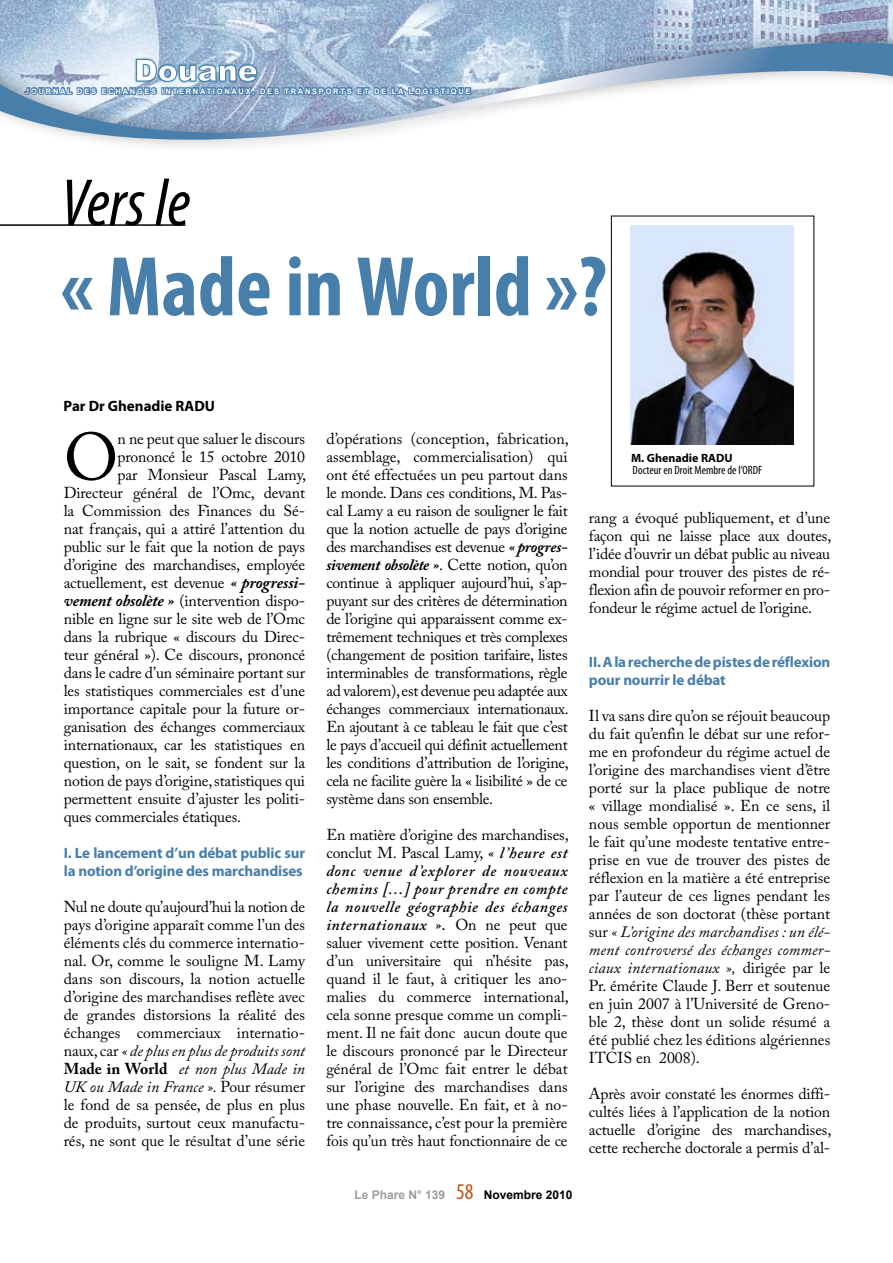
<style>
.page{position:relative;width:893px;height:1263px;background:#fff}
.page>*{position:absolute;margin:0;border:0;box-sizing:border-box;transform-origin:0 0}
.t1{font:700 condensed 85.5px "Myriad Pro";color:#487eaa}
.t2{font:italic condensed 67.5px "Myriad Pro";color:#000}
.t3{font:66.45px "Adobe Caslon Pro";color:#000}
.t4{font:15.75px/18px "Adobe Caslon Pro";letter-spacing:-.01em;color:#000;text-align:justify}
.t5{font:700 15px/18px "Myriad Pro";letter-spacing:-.01em;color:#487eaa}
.t6{font:700 15px "Myriad Pro";color:#000}
.t7{font:condensed 12px "Myriad Pro";color:#000}
.t8{font:700 12px "Arial";color:#9c9d9f}
.t9{font:700 12px "Myriad Pro";color:#000}
.t10{font:700 7.5px "Arial";letter-spacing:.23em;color:#fff}
.s1{font-weight:700;font-style:italic;font-size:16.5px}
.s2{font-style:italic}
.s3{font-weight:700}
.s4{font-weight:700;font-style:italic}
.s5{font-weight:600;font-style:italic}
.s6{font-family:"Myriad Pro";font-weight:400;font-stretch:condensed;font-size:22.5px;color:#c65011}
.s7{color:#000}
</style>
<div class="page">
<img style="left:0;top:0;width:893px;height:27px">
<div style="left:0;top:27px;width:893px;height:126px;background:#000;opacity:.3"></div>
<svg style="left:0;top:42px;width:893px;height:111px"></svg>
<img style="left:631px;top:225px;width:162px;height:219px">
<hr style="left:0;top:224px;width:186px;height:2px;background:#000">
<p class="t10" style="left:25px;top:86px;width:447px">JOURNAL DES ECHANGES INTERNATIONAUX, DES TRANSPORTS ET DE LA LOGISTIQUE</p>
<h2 class="t2" style="left:61px;top:162px;width:131px">Vers le</h2>
<h1 class="t1" style="left:61px;top:233px;width:548px">« Made in World »?</h1>
<p class="t6" style="left:64px;top:396px;width:153px">Par Dr Ghenadie RADU</p>
<h3 class="t3" style="left:64px;top:418px;width:56px">O</h3>
<p class="t4" style="left:118px;top:429px;width:189px">n ne peut que saluer le discours</p>
<p class="t4" style="left:118px;top:447px;width:189px">prononcé le 15 octobre 2010</p>
<p class="t4" style="left:118px;top:465px;width:190px">par Monsieur Pascal Lamy,</p>
<p class="t4" style="left:64px;top:483px;width:243px">Directeur général de l’Omc, devant</p>
<p class="t4" style="left:64px;top:501px;width:243px">la Commission des Finances du Sé-</p>
<p class="t4" style="left:64px;top:519px;width:243px">nat français, qui a attiré l’attention du</p>
<p class="t4" style="left:64px;top:537px;width:243px">public sur le fait que la notion de pays</p>
<p class="t4" style="left:64px;top:555px;width:243px">d’origine des marchandises, employée</p>
<p class="t4" style="left:64px;top:573px;width:243px">actuellement, est devenue <span class="s1">« progressi-</span></p>
<p class="t4" style="left:64px;top:591px;width:243px"><span class="s1">vement obsolète »</span> (intervention dispo-</p>
<p class="t4" style="left:64px;top:609px;width:243px">nible en ligne sur le site web de l’Omc</p>
<p class="t4" style="left:64px;top:627px;width:243px">dans la rubrique « discours du Direc-</p>
<p class="t4" style="left:64px;top:645px;width:243px">teur général »). Ce discours, prononcé</p>
<p class="t4" style="left:64px;top:663px;width:243px">dans le cadre d’un séminaire portant sur</p>
<p class="t4" style="left:64px;top:681px;width:243px">les statistiques commerciales est d’une</p>
<p class="t4" style="left:64px;top:699px;width:243px">importance capitale pour la future or-</p>
<p class="t4" style="left:64px;top:717px;width:243px">ganisation des échanges commerciaux</p>
<p class="t4" style="left:64px;top:735px;width:243px">internationaux, car les statistiques en</p>
<p class="t4" style="left:64px;top:753px;width:243px">question, on le sait, se fondent sur la</p>
<p class="t4" style="left:64px;top:771px;width:243px">notion de pays d’origine, statistiques qui</p>
<p class="t4" style="left:64px;top:789px;width:243px">permettent ensuite d’ajuster les politi-</p>
<p class="t4" style="left:64px;top:807px;width:179px">ques commerciales étatiques.</p>
<p class="t5" style="left:64px;top:843px;width:243px">I. Le lancement d’un débat public sur la notion d’origine des marchandises</p>
<p class="t4" style="left:64px;top:897px;width:243px">Nul ne doute qu’aujourd’hui la notion de pays d’origine apparaît comme l’un des éléments clés du commerce internatio&shy;nal. Or, comme le souligne M. Lamy dans son discours, la notion actuelle d’origine des marchandises reflète avec de grandes distorsions la réalité des échanges commerciaux internatio&shy;naux, car <span class="s2">« de plus en plus de produits sont </span><span class="s3">Made in World</span> <span class="s2">et non plus Made in UK ou Made in France ».</span> Pour résumer le fond de sa pensée, de plus en plus de produits, surtout ceux manufactu&shy;rés, ne sont que le résultat d’une série</p>
<p class="t4" style="left:326px;top:429px;width:244px">d’opérations (conception, fabrication, assemblage, commercialisation) qui ont été effectuées un peu partout dans le monde. Dans ces conditions, M. Pas&shy;cal Lamy a eu raison de souligner le fait que la notion actuelle de pays d’origine des marchandises est devenue <span class="s4">« progres&shy;sivement obsolète »</span>. Cette notion, qu’on continue à appliquer aujourd’hui, s’ap&shy;puyant sur des critères de détermination de l’origine qui apparaissent comme ex&shy;trêmement techniques et très complexes (changement de position tarifaire, listes interminables de transformations, règle ad valorem), est devenue peu adaptée aux échanges commerciaux internationaux.<br>En ajoutant à ce tableau le fait que c’est le pays d’accueil qui définit actuellement les conditions d’attribution de l’origine, cela ne facilite guère la « lisibilité » de ce système dans son ensemble.</p>
<p class="t4" style="left:326px;top:825px;width:244px">En matière d’origine des marchandises, conclut M. Pascal Lamy, <span class="s5">« l ’heure est donc venue d’explorer de nouveaux chemins […] pour prendre en compte la nouvelle géographie des échanges internationaux ».</span> On ne peut que saluer vivement cette position. Venant d’un universitaire qui n’hésite pas, quand il le faut, à critiquer les ano&shy;malies du commerce international, cela sonne presque comme un compli&shy;ment. Il ne fait donc aucun doute que le discours prononcé par le Directeur général de l’Omc fait entrer le débat sur l’origine des marchandises dans une phase nouvelle. En fait, et à no&shy;tre connaissance, c’est pour la première fois qu’un très haut fonctionnaire de ce</p>
<p class="t8" style="left:354px;top:1187px;width:220px">Le Phare N° 139 <span class="s6">58</span> <span class="s7">Novembre 2010</span></p>
<p class="t9" style="left:631px;top:450px;width:103px">M. Ghenadie RADU</p>
<p class="t7" style="left:633px;top:462px;width:131px">Docteur en Droit Membre de l’ORDF</p>
<p class="t4" style="left:589px;top:508px;width:244px">rang a évoqué publiquement, et d’une façon qui ne laisse place aux doutes, l’idée d’ouvrir un débat public au niveau mondial pour trouver des pistes de ré&shy;flexion afin de pouvoir reformer en pro&shy;fondeur le régime actuel de l’origine.</p>
<p class="t5" style="left:589px;top:652px;width:243px">II. A la recherche de pistes de réflexion pour nourrir le débat</p>
<p class="t4" style="left:589px;top:706px;width:243px">Il va sans dire qu’on se réjouit beaucoup du fait qu’enfin le débat sur une refor&shy;me en profondeur du régime actuel de l’origine des marchandises vient d’être porté sur la place publique de notre « village mondialisé ». En ce sens, il nous semble opportun de mentionner le fait qu’une modeste tentative entre&shy;prise en vue de trouver des pistes de réflexion en la matière a été entreprise par l’auteur de ces lignes pendant les années de son doctorat (thèse portant sur <span class="s2">« L’origine des marchandises : un élé&shy;ment controversé des échanges commer&shy;ciaux internationaux »,</span> dirigée par le Pr. émérite Claude J. Berr et soutenue en juin 2007 à l’Université de Greno&shy;ble 2, thèse dont un solide résumé a été publié chez les éditions algériennes ITCIS en 2008).</p>
<p class="t4" style="left:589px;top:1084px;width:244px">Après avoir constaté les énormes diffi&shy;cultés liées à l’application de la notion actuelle d’origine des marchandises, cette recherche doctorale a permis d’al-</p>
</div>
